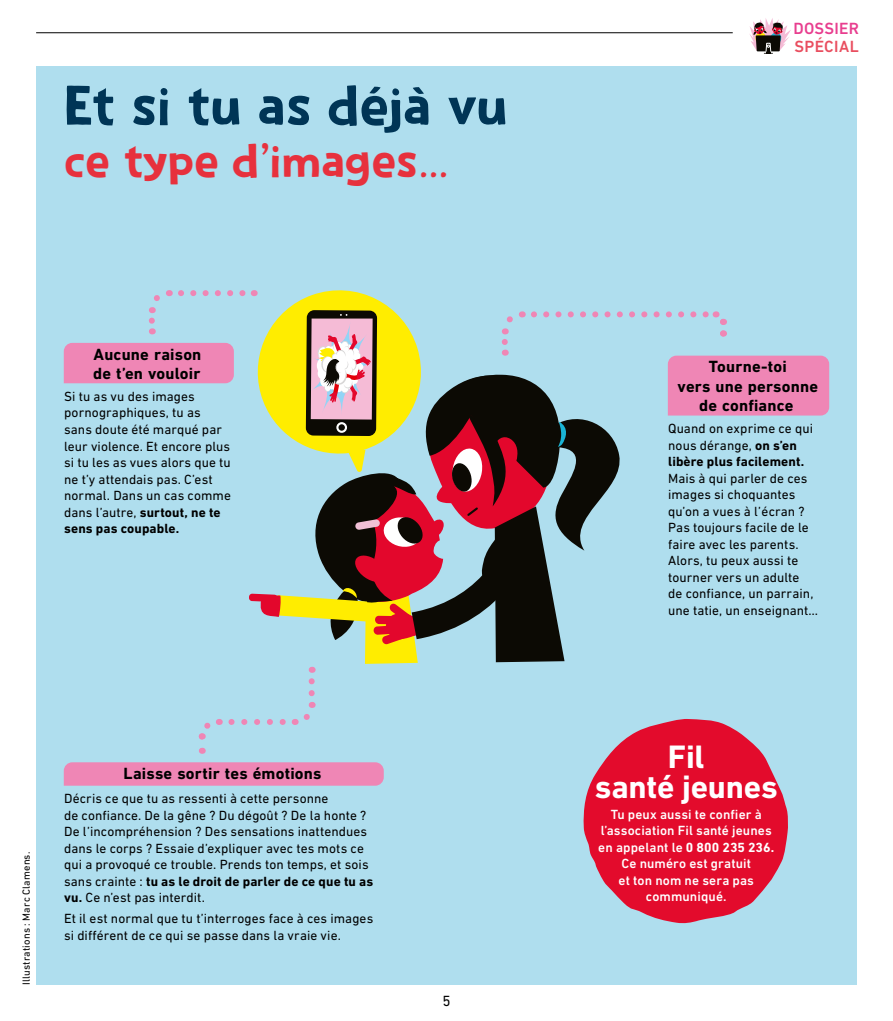
<style>
.page{position:relative;width:893px;height:1021px;background:#fff}
.page>*{position:absolute;margin:0;border:0;box-sizing:border-box;transform-origin:0 0}
.ZOOM_txt{font:57px "Spoonbread";letter-spacing:-.005em;color:#003556}
.ZOOM_txt-2{font:48px "Spoonbread";letter-spacing:-.005em;color:#e7313d}
.t1{font:700 33px/30px "DIN Next LT Pro";letter-spacing:-.01em;color:#fff;text-align:center}
.essai{font:700 16.5px/19.5px "DIN Next LT Pro";letter-spacing:.01em;color:#000}
.t2{font:500 16.5px "DIN Next LT Pro";letter-spacing:.01em;color:#e83e8f}
.t3{font:500 16.5px "DIN Next LT Pro";letter-spacing:.025em;color:#e94e5f}
.t4{font:15px "DIN Next LT Pro";color:#000}
.ZOOM_txt-3{font:13.5px/16.5px "DIN Next LT Pro";letter-spacing:.005em;color:#000}
.ZOOM_txt-4{font:500 13.5px/16.5px "DIN Next LT Pro";letter-spacing:.01em;color:#fff;text-align:center}
.credit{font:10.5px "DIN Next LT Pro";letter-spacing:.015em;color:#000}
.s1{font-weight:700}
</style>
<div class="page">
<svg style="left:749px;top:18px;width:42px;height:36px"></svg>
<div style="left:36px;top:66px;width:821px;height:918px;background:#afdeee"></div>
<svg style="left:583px;top:719px;width:205px;height:204px;fill:#e30b2c"></svg>
<div style="left:64px;top:762px;width:320px;height:23px;background:#ef86b5"></div>
<svg style="left:231px;top:719px;width:55px;height:6px"></svg>
<svg style="left:199px;top:719px;width:21px;height:34px"></svg>
<svg style="left:295px;top:702px;width:21px;height:23px"></svg>
<svg style="left:64px;top:290px;width:765px;height:403px"></svg>
<hr style="left:36px;top:32px;width:697px;height:1px;background:#000">
<p class="ZOOM_txt" style="left:64px;top:73px;width:446px">Et si tu as déjà vu</p>
<p class="ZOOM_txt-2" style="left:64px;top:133px;width:386px">ce type d’images…</p>
<p class="essai" style="left:93px;top:344px;width:110px">Aucune raison de t’en vouloir</p>
<p class="ZOOM_txt-3" style="left:64px;top:388px;width:168px">Si tu as vu des images pornographiques, tu as sans doute été marqué par leur violence. Et encore plus si tu les as vues alors que tu ne t’y attendais pas. C’est normal. Dans un cas comme dans l’autre, <span class="s1">surtout, ne te sens pas coupable.</span></p>
<p class="credit" style="left:20px;top:984px;width:135px;rotate:-90deg">Illustrations : Marc Clamens.</p>
<p class="essai" style="left:124px;top:763px;width:199px">Laisse sortir tes émotions</p>
<p class="ZOOM_txt-3" style="left:64px;top:790px;width:311px">Décris ce que tu as ressenti à cette personne<br>de confiance. De la gêne ? Du dégoût ? De la honte ?<br>De l’incompréhension ? Des sensations inattendues dans le corps ? Essaie d’expliquer avec tes mots ce qui a provoqué ce trouble. Prends ton temps, et sois sans crainte : <span class="s1">tu as le droit de parler de ce que tu as vu.</span> Ce n’est pas interdit.</p>
<p class="ZOOM_txt-3" style="left:64px;top:910px;width:311px">Et il est normal que tu t’interroges face à ces images si différent de ce qui se passe dans la vraie vie.</p>
<p class="t4" style="left:442px;top:991px;width:10px">5</p>
<p class="t2" style="left:793px;top:18px;width:67px">DOSSIER</p>
<p class="t3" style="left:794px;top:36px;width:66px">SPÉCIAL</p>
<p class="essai" style="left:678px;top:357px;width:142px;text-align:center">Tourne-toi<br>vers une personne de confiance</p>
<p class="ZOOM_txt-3" style="left:668px;top:420px;width:151px">Quand on exprime ce qui nous dérange, <span class="s1">on s’en libère plus facilement.<br></span>Mais à qui parler de ces images si choquantes qu’on a vues à l’écran ?<br>Pas toujours facile de le faire avec les parents.<br>Alors, tu peux aussi te tourner vers un adulte<br>de confiance, un parrain, une tatie, un enseignant…</p>
<p class="t1" style="left:595px;top:741px;width:184px">Fil<br>santé jeunes</p>
<p class="ZOOM_txt-4" style="left:598px;top:805px;width:177px">Tu peux aussi te confier à l’association Fil santé jeunes en appelant le <span class="s1">0 800 235 236.<br></span>Ce numéro est gratuit<br>et ton nom ne sera pas communiqué.</p>
</div>
